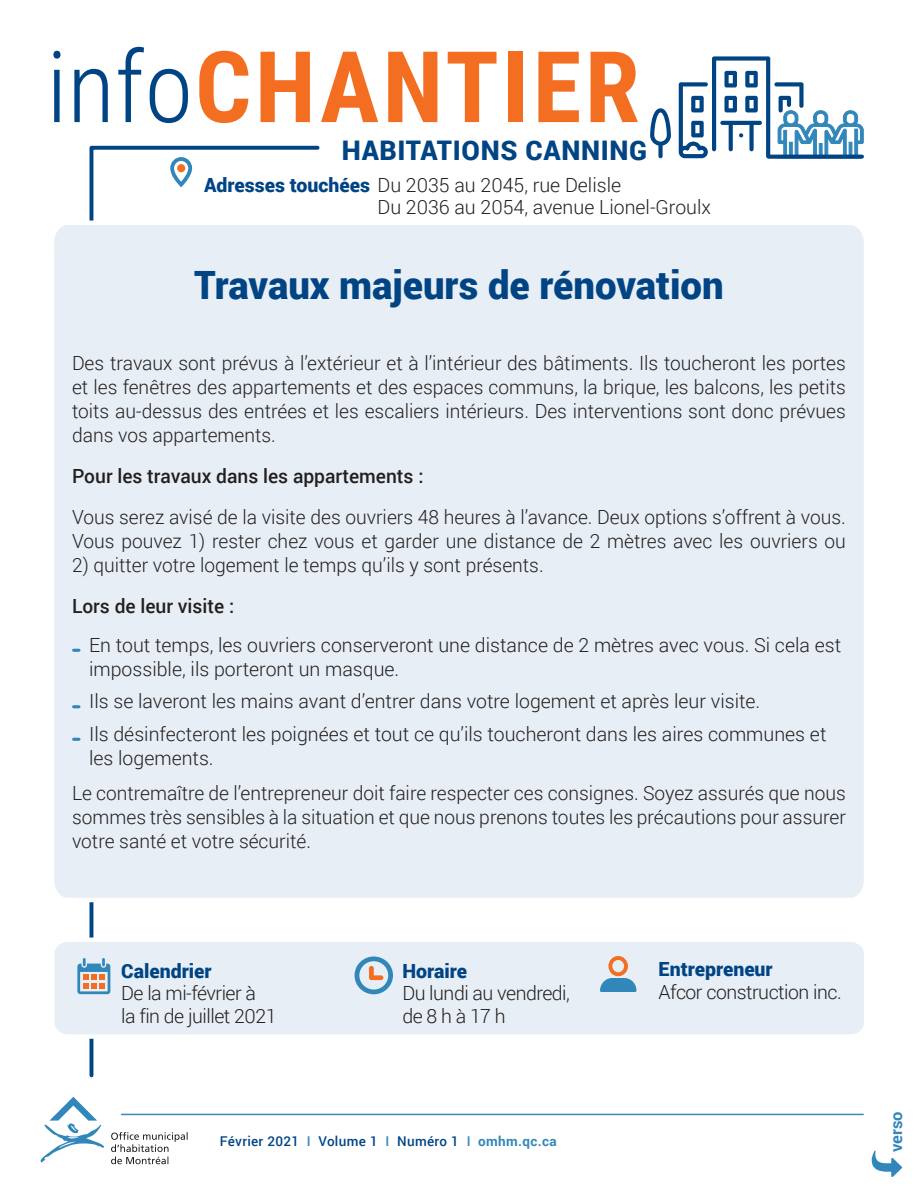
<style>
.page{position:relative;width:918px;height:1188px;background:#fff}
.page>*{position:absolute;margin:0;border:0;box-sizing:border-box;transform-origin:0 0}
.t1{font:700 99px "Roboto Condensed";letter-spacing:.035em;color:#f36e21}
.Couvert_intro_gras{font:900 39px "Roboto";color:#014484}
.t2{font:900 27px "Roboto";letter-spacing:.025em;color:#014484}
.Couvert_intro_gras-2{font:300 19.5px/24px "Roboto";color:#231f20}
.text{font:300 19.5px/22.5px "Roboto";color:#231f20}
.Couvert_intro_gras-3{font:500 19.5px "Roboto";color:#231f20}
.Couvert_intro_gras-4{font:300 19.5px/22.5px "Roboto";letter-spacing:-.025em;color:#231f20}
.text-2{font:300 19.5px/22.5px "Roboto";letter-spacing:-.025em;color:#231f20}
.t3{font:900 19.5px "Roboto";color:#014484}
.Couvert_intro_gras-5{font:700 16.5px "Roboto";color:#3287ba}
.t4{font:500 13.5px "Roboto";letter-spacing:.025em;color:#014484}
.s1{font-weight:300;color:#014484}
.s2{font-weight:900;color:#014484}
.s3{color:#3287ba}
.s4{font-weight:700;color:#3287ba}
</style>
<div class="page">
<svg style="left:89px;top:145px;width:231px;height:933px"></svg>
<div style="left:54px;top:218px;width:810px;height:687px;background:#e7eef5"></div>
<svg style="left:74px;top:649px;width:5px;height:3px"></svg>
<svg style="left:74px;top:705px;width:5px;height:3px"></svg>
<svg style="left:74px;top:738px;width:5px;height:3px"></svg>
<svg style="left:650px;top:108px;width:21px;height:50px"></svg>
<svg style="left:679px;top:56px;width:185px;height:103px"></svg>
<svg style="left:769px;top:155px;width:93px;height:4px"></svg>
<div style="left:170px;top:157px;width:22px;height:29px;border:4px solid #3287ba;border-radius:9px"></div>
<div style="left:177px;top:164px;width:8px;height:8px;background:#f36e21;border-radius:50%"></div>
<svg style="left:872px;top:1151px;width:30px;height:26px"></svg>
<svg style="left:41px;top:1097px;width:63px;height:66px"></svg>
<svg style="left:111px;top:1132px;width:77px;height:32px"></svg>
<hr style="left:122px;top:1114px;width:741px;height:1px;background:#3889be">
<div style="left:52px;top:940px;width:814px;height:97px;background:#e7eef5;border-radius:15px"></div>
<div style="left:50px;top:938px;width:819px;height:101px;border:4px solid #fff;border-radius:15px"></div>
<svg style="left:355px;top:956px;width:38px;height:38px"></svg>
<svg style="left:77px;top:958px;width:33px;height:36px"></svg>
<svg style="left:600px;top:956px;width:37px;height:36px"></svg>
<p class="t1" style="left:46px;top:18px;width:595px"><span class="s1">info</span>CHANTIER</p>
<p class="t2" style="left:342px;top:132px;width:307px">HABITATIONS CANNING</p>
<p class="text" style="left:378px;top:173px;width:335px;text-indent:-173px"><span class="s2">Adresses touchées</span> Du 2035 au 2045, rue Delisle<br>Du 2036 au 2054, avenue Lionel-Groulx</p>
<p class="Couvert_intro_gras" style="left:194px;top:258px;width:531px">Travaux majeurs de rénovation</p>
<p class="Couvert_intro_gras-2" style="left:72px;top:351px;width:775px;text-align:justify">Des travaux sont prévus à l’extérieur et à l’intérieur des bâtiments. Ils toucheront les portes et les fenêtres des appartements et des espaces communs, la brique, les balcons, les petits toits au-dessus des entrées et les escaliers intérieurs. Des interventions sont donc prévues dans vos appartements.</p>
<p class="Couvert_intro_gras-3" style="left:72px;top:463px;width:353px">Pour les travaux dans les appartements :</p>
<p class="Couvert_intro_gras-2" style="left:72px;top:505px;width:775px">Vous serez avisé de la visite des ouvriers 48 heures à l’avance. Deux options s’offrent à vous.<br>Vous pouvez 1) rester chez vous et garder une distance de 2 mètres avec les ouvriers ou</p>
<p class="Couvert_intro_gras-2" style="left:72px;top:553px;width:473px">2) quitter votre logement le temps qu’ils y sont présents.</p>
<p class="Couvert_intro_gras-3" style="left:72px;top:593px;width:164px">Lors de leur visite :</p>
<p class="Couvert_intro_gras-2" style="left:89px;top:632px;width:754px">En tout temps, les ouvriers conserveront une distance de 2 mètres avec vous. Si cela est impossible, ils porteront un masque.</p>
<p class="Couvert_intro_gras-2" style="left:89px;top:689px;width:673px">Ils se laveront les mains avant d’entrer dans votre logement et après leur visite.</p>
<p class="Couvert_intro_gras-2" style="left:89px;top:721px;width:739px">Ils désinfecteront les poignées et tout ce qu’ils toucheront dans les aires communes et les logements.</p>
<p class="Couvert_intro_gras-2" style="left:72px;top:780px;width:775px;text-align:justify">Le contremaître de l’entrepreneur doit faire respecter ces consignes. Soyez assurés que nous sommes très sensibles à la situation et que nous prenons toutes les précautions pour assurer votre santé et votre sécurité.</p>
<p class="text-2" style="left:121px;top:959px;width:157px"><span class="s2">Calendrier<br></span>De la mi-février à<br>la fin de juillet 2021</p>
<p class="t3" style="left:402px;top:957px;width:66px">Horaire</p>
<p class="Couvert_intro_gras-4" style="left:402px;top:981px;width:169px">Du lundi au vendredi, de 8 h à 17 h</p>
<p class="t4" style="left:220px;top:1132px;width:338px">Février 2021 <span class="s3">I</span> Volume 1 <span class="s3">I</span> Numéro 1 <span class="s3">I</span> <span class="s4">omhm.qc.ca</span></p>
<p class="t3" style="left:659px;top:956px;width:116px">Entrepreneur</p>
<p class="Couvert_intro_gras-4" style="left:659px;top:980px;width:185px">Afcor construction inc.</p>
<p class="Couvert_intro_gras-5" style="left:885px;top:1152px;width:42px;rotate:-90deg">verso</p>
</div>
